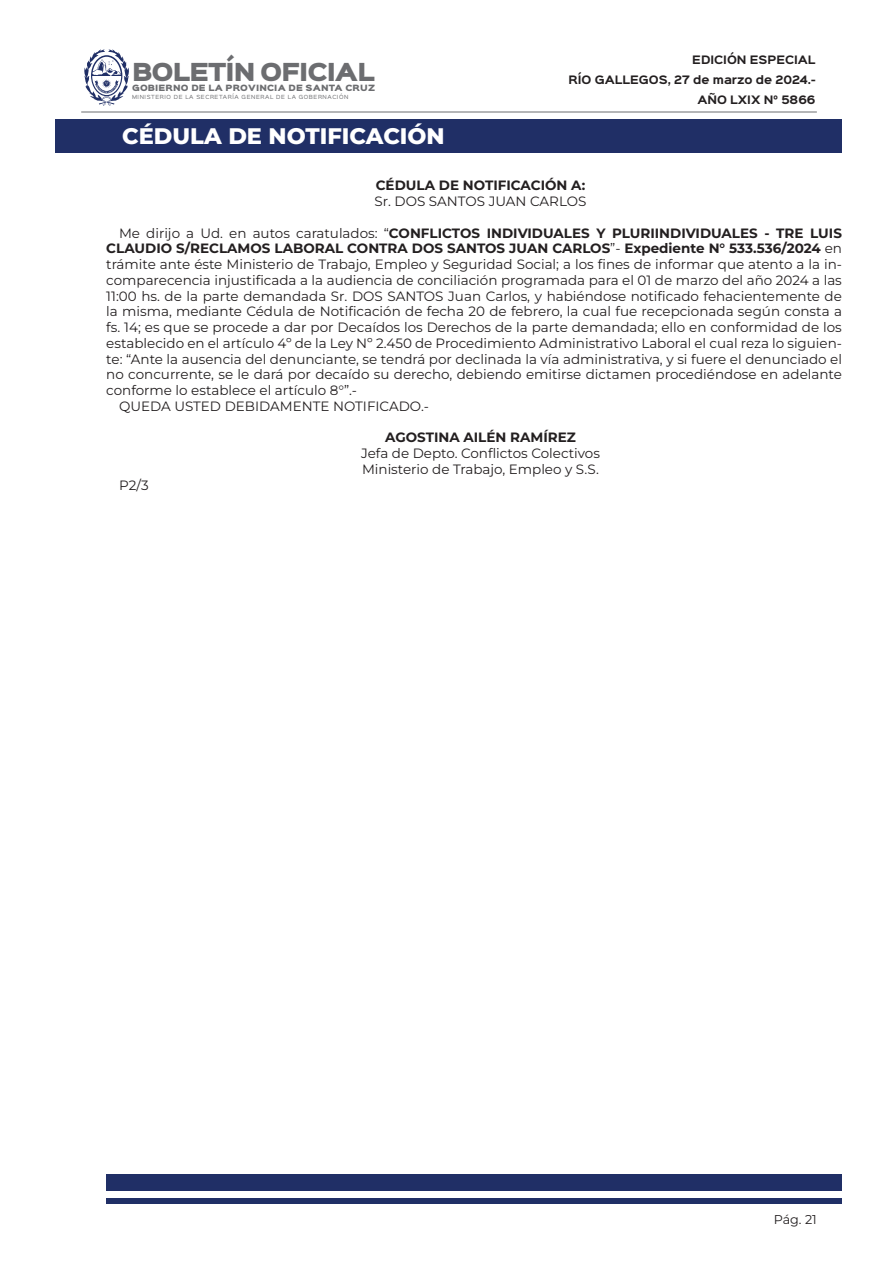
<style>
.page{position:relative;width:893px;height:1263px;background:#fff}
.page>*{position:absolute;margin:0;border:0;box-sizing:border-box;transform-origin:0 0}
.t1{font:800 22.5px "Montserrat";color:#fff}
.t2{font:22.35px "Sinkin Sans 900 X Black";letter-spacing:-.04em;color:#6c6d70}
.Normal__Web{font:13.5px/15.8px "Montserrat";color:#231f20;text-align:justify}
.Normal__Web-2{font:700 13.5px "Montserrat";color:#231f20}
.t3{font:12.75px "Montserrat";color:#231f20}
.t4{font:700 10.5px/20px "Sinkin Sans 700";color:#231f20;text-align:right}
.t5{font:7.8px "Sinkin Sans 900 X Black";letter-spacing:.02em;color:#6c6d70}
.t6{font:5.1px "Sinkin Sans 400";letter-spacing:.12em;color:#6c6d70}
.s1{font-weight:700}
</style>
<div class="page">
<svg style="left:84px;top:49px;width:45px;height:57px"></svg>
<hr style="left:81px;top:112px;width:736px;height:1px;background:#6c6d70">
<div style="left:55px;top:119px;width:787px;height:33px;background:#202f66"></div>
<div style="left:106px;top:1175px;width:736px;height:16px;background:#202f66"></div>
<div style="left:106px;top:1198px;width:736px;height:5px;background:#202f66"></div>
<h2 class="t2" style="left:132px;top:61px;width:244px">BOLETÍN OFICIAL</h2>
<p class="t5" style="left:132px;top:84px;width:245px">GOBIERNO DE LA PROVINCIA DE SANTA CRUZ</p>
<p class="t6" style="left:132px;top:93px;width:218px">MINISTERIO DE LA SECRETARÍA GENERAL DE LA GOBERNACIÓN</p>
<p class="t4" style="left:568px;top:50px;width:249px">EDICIÓN ESPECIAL<br>RÍO GALLEGOS, 27 de marzo de 2024.-<br>AÑO LXIX N° 5866</p>
<p class="t1" style="left:122px;top:121px;width:324px">CÉDULA DE NOTIFICACIÓN</p>
<p class="Normal__Web-2" style="left:376px;top:176px;width:211px">CÉDULA DE NOTIFICACIÓN A:</p>
<p class="Normal__Web" style="left:375px;top:193px;width:213px">Sr. DOS SANTOS JUAN CARLOS</p>
<p class="Normal__Web" style="left:106px;top:224px;width:737px;text-indent:13px">Me dirijo a Ud. en autos caratulados: “<span class="s1">CONFLICTOS INDIVIDUALES Y PLURIINDIVIDUALES - TRE LUIS CLAUDIO S/RECLAMOS LABORAL CONTRA DOS SANTOS JUAN CARLOS</span>”- <span class="s1">Expediente N° 533.536/2024</span> en trámite ante éste Ministerio de Trabajo, Empleo y Seguridad Social; a los fines de informar que atento a la in&shy;comparecencia injustificada a la audiencia de conciliación programada para el 01 de marzo del año 2024 a las 11:00 hs. de la parte demandada Sr. DOS SANTOS Juan Carlos, y habiéndose notificado fehacientemente de la misma, mediante Cédula de Notificación de fecha 20 de febrero, la cual fue recepcionada según consta a fs. 14; es que se procede a dar por Decaídos los Derechos de la parte demandada; ello en conformidad de los establecido en el artículo 4º de la Ley Nº 2.450 de Procedimiento Administrativo Laboral el cual reza lo siguien&shy;te: “Ante la ausencia del denunciante, se tendrá por declinada la vía administrativa, y si fuere el denunciado el no concurrente, se le dará por decaído su derecho, debiendo emitirse dictamen procediéndose en adelante conforme lo establece el artículo 8°”.-</p>
<p class="Normal__Web" style="left:119px;top:398px;width:311px">QUEDA USTED DEBIDAMENTE NOTIFICADO.-</p>
<p class="Normal__Web-2" style="left:385px;top:428px;width:192px">AGOSTINA AILÉN RAMÍREZ</p>
<p class="Normal__Web" style="left:361px;top:445px;width:240px">Jefa de Depto. Conflictos Colectivos</p>
<p class="Normal__Web" style="left:362px;top:461px;width:238px">Ministerio de Trabajo, Empleo y S.S.</p>
<p class="Normal__Web" style="left:119px;top:476px;width:31px">P2/3</p>
<p class="t3" style="left:774px;top:1211px;width:45px">Pág. 21</p>
</div>
